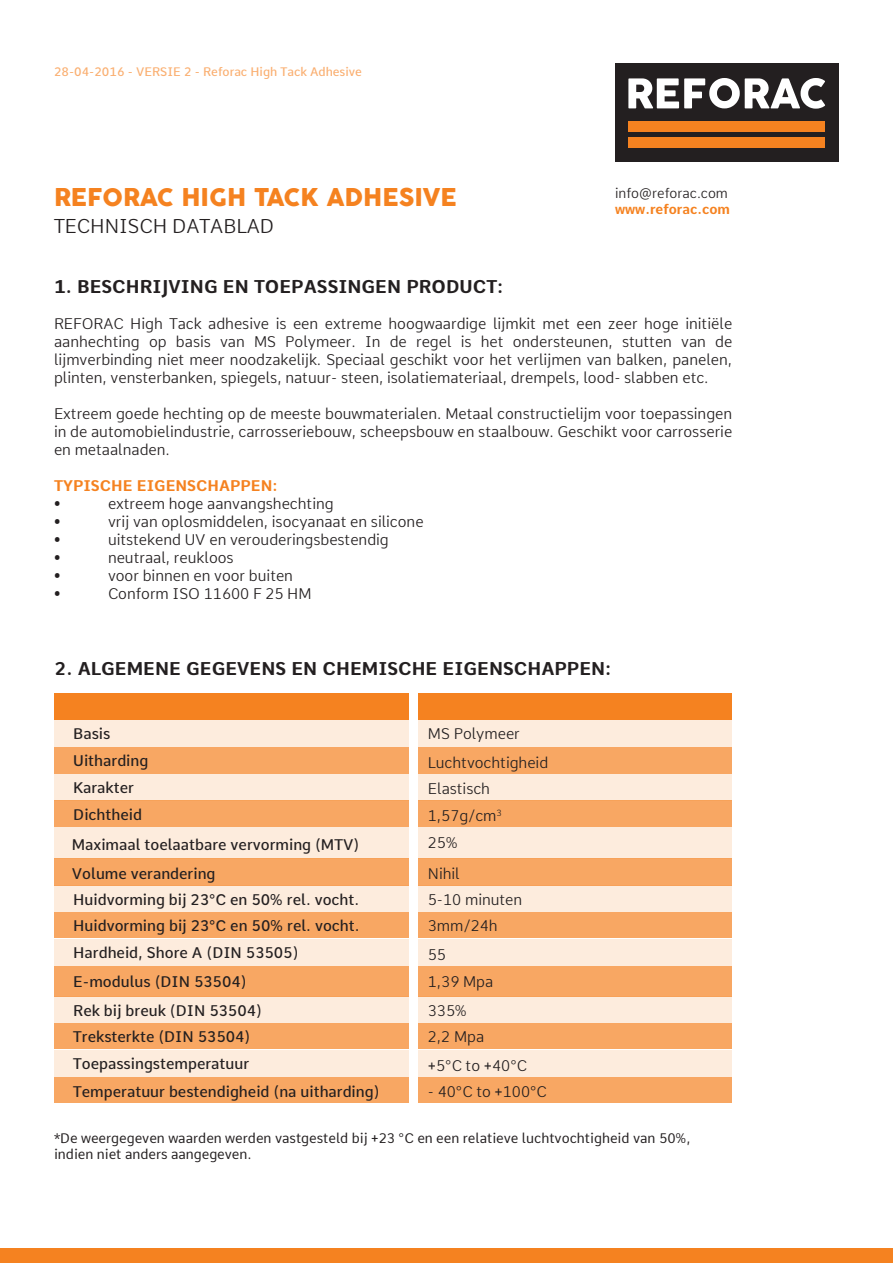
<style>
.page{position:relative;width:893px;height:1263px;background:#fff}
.page>*{position:absolute;margin:0;border:0;box-sizing:border-box;transform-origin:0 0}
.t1{font:24px "COCOGOOSE";color:#f58220}
.t2{font:300 19.5px "Comme";color:#231f20}
.t3{font:700 18px "Comme";color:#231f20}
.t4{font:300 15px/18px "Comme";color:#231f20;text-align:justify}
.t5{font:500 15px "Comme";color:#231f20}
.t6{font:700 15px "Comme";color:#f58220}
.t7{font:13.5px "Comme";color:#231f20}
.t8{font:300 13.5px "Comme";color:#231f20}
.t9{font:700 13.5px "Comme";color:#f58220}
.t10{font:500 12px "Comme";color:#faaf71}
</style>
<div class="page">
<div style="left:0;top:1249px;width:893px;height:14px;background:#f58220"></div>
<div style="left:615px;top:64px;width:224px;height:98px;background:#231f20"></div>
<div style="left:628px;top:121px;width:197px;height:11px;background:#f58220"></div>
<div style="left:628px;top:137px;width:197px;height:11px;background:#f58220"></div>
<svg style="left:628px;top:78px;width:197px;height:31px"></svg>
<div style="left:54px;top:720px;width:354px;height:27px;background:#fdecdd"></div>
<div style="left:54px;top:693px;width:354px;height:27px;background:#f58220"></div>
<div style="left:418px;top:720px;width:314px;height:27px;background:#fdecdd"></div>
<div style="left:418px;top:693px;width:314px;height:27px;background:#f58220"></div>
<div style="left:54px;top:827px;width:354px;height:31px;background:#fdecdd"></div>
<div style="left:418px;top:827px;width:314px;height:31px;background:#fdecdd"></div>
<div style="left:54px;top:747px;width:354px;height:27px;background:#f8a763"></div>
<div style="left:418px;top:747px;width:314px;height:27px;background:#f8a763"></div>
<div style="left:54px;top:859px;width:354px;height:27px;background:#f8a763"></div>
<div style="left:418px;top:859px;width:314px;height:27px;background:#f8a763"></div>
<div style="left:54px;top:774px;width:354px;height:27px;background:#fdecdd"></div>
<div style="left:418px;top:774px;width:314px;height:27px;background:#fdecdd"></div>
<div style="left:54px;top:885px;width:354px;height:27px;background:#fdecdd"></div>
<div style="left:418px;top:885px;width:314px;height:27px;background:#fdecdd"></div>
<div style="left:54px;top:912px;width:354px;height:26px;background:#f8a763"></div>
<div style="left:54px;top:1023px;width:354px;height:25px;background:#f8a763"></div>
<div style="left:54px;top:1077px;width:354px;height:26px;background:#f8a763"></div>
<div style="left:54px;top:966px;width:354px;height:30px;background:#f8a763"></div>
<div style="left:418px;top:912px;width:314px;height:26px;background:#f8a763"></div>
<div style="left:418px;top:1023px;width:314px;height:25px;background:#f8a763"></div>
<div style="left:418px;top:1077px;width:314px;height:26px;background:#f8a763"></div>
<div style="left:418px;top:966px;width:314px;height:30px;background:#f8a763"></div>
<div style="left:54px;top:939px;width:354px;height:27px;background:#fdecdd"></div>
<div style="left:54px;top:1050px;width:354px;height:27px;background:#fdecdd"></div>
<div style="left:54px;top:996px;width:354px;height:27px;background:#fdecdd"></div>
<div style="left:418px;top:939px;width:314px;height:27px;background:#fdecdd"></div>
<div style="left:418px;top:1050px;width:314px;height:27px;background:#fdecdd"></div>
<div style="left:418px;top:996px;width:314px;height:27px;background:#fdecdd"></div>
<div style="left:54px;top:800px;width:354px;height:27px;background:#f8a763"></div>
<div style="left:418px;top:800px;width:314px;height:27px;background:#f8a763"></div>
<p class="t10" style="left:54px;top:61px;width:309px">28-04-2016 - VERSIE 2 - Reforac High Tack Adhesive</p>
<p class="t1" style="left:54px;top:179px;width:404px">REFORAC HIGH TACK ADHESIVE</p>
<p class="t2" style="left:54px;top:209px;width:222px">TECHNISCH DATABLAD</p>
<p class="t8" style="left:615px;top:182px;width:114px">info@reforac.com</p>
<p class="t9" style="left:615px;top:198px;width:116px">www.reforac.com</p>
<p class="t3" style="left:54px;top:271px;width:451px">1. BESCHRIJVING EN TOEPASSINGEN PRODUCT:</p>
<p class="t4" style="left:54px;top:313px;width:680px">REFORAC High Tack adhesive is een extreme hoogwaardige lijmkit met een zeer hoge initiële aanhechting op basis van MS Polymeer. In de regel is het ondersteunen, stutten van de lijmverbinding niet meer noodzakelijk. Speciaal geschikt voor het verlijmen van balken, panelen, plinten, vensterbanken, spiegels, natuur- steen, isolatiemateriaal, drempels, lood- slabben etc.</p>
<p class="t4" style="left:54px;top:403px;width:680px">Extreem goede hechting op de meeste bouwmaterialen. Metaal constructielijm voor toepassingen in de automobielindustrie, carrosseriebouw, scheepsbouw en staalbouw. Geschikt voor carrosserie en metaalnaden.</p>
<p class="t6" style="left:54px;top:472px;width:225px">TYPISCHE EIGENSCHAPPEN:</p>
<p class="t4" style="left:54px;top:493px;width:8px">•</p>
<p class="t4" style="left:108px;top:493px;width:227px">extreem hoge aanvangshechting</p>
<p class="t4" style="left:54px;top:511px;width:8px">•</p>
<p class="t4" style="left:108px;top:511px;width:317px">vrij van oplosmiddelen, isocyanaat en silicone</p>
<p class="t4" style="left:54px;top:529px;width:8px">•</p>
<p class="t4" style="left:108px;top:529px;width:282px">uitstekend UV en verouderingsbestendig</p>
<p class="t4" style="left:54px;top:547px;width:8px">•</p>
<p class="t4" style="left:108px;top:547px;width:127px">neutraal, reukloos</p>
<p class="t4" style="left:54px;top:565px;width:8px">•</p>
<p class="t4" style="left:108px;top:565px;width:187px">voor binnen en voor buiten</p>
<p class="t4" style="left:54px;top:583px;width:8px">•</p>
<p class="t4" style="left:108px;top:583px;width:205px">Conform ISO 11600 F 25 HM</p>
<p class="t3" style="left:55px;top:652px;width:558px">2. ALGEMENE GEGEVENS EN CHEMISCHE EIGENSCHAPPEN:</p>
<p class="t5" style="left:73px;top:721px;width:39px">Basis</p>
<p class="t4" style="left:428px;top:723px;width:93px">MS Polymeer</p>
<p class="t5" style="left:73px;top:748px;width:77px">Uitharding</p>
<p class="t4" style="left:428px;top:751px;width:122px">Luchtvochtigheid</p>
<p class="t5" style="left:73px;top:775px;width:62px">Karakter</p>
<p class="t4" style="left:428px;top:778px;width:64px">Elastisch</p>
<p class="t5" style="left:73px;top:801px;width:70px">Dichtheid</p>
<p class="t5" style="left:72px;top:831px;width:289px">Maximaal toelaatbare vervorming (MTV)</p>
<p class="t4" style="left:428px;top:832px;width:31px">25%</p>
<p class="t4" style="left:428px;top:863px;width:33px">Nihil</p>
<p class="t4" style="left:428px;top:888px;width:96px">5-10 minuten</p>
<p class="t4" style="left:428px;top:805px;width:75px">1,57g/cm<sup>3</sup></p>
<p class="t5" style="left:72px;top:861px;width:145px">Volume verandering</p>
<p class="t5" style="left:73px;top:886px;width:287px">Huidvorming bij 23°C en 50% rel. vocht.</p>
<p class="t5" style="left:73px;top:913px;width:288px">Huidvorming bij 23°C en 50% rel. vocht.</p>
<p class="t4" style="left:428px;top:915px;width:71px">3mm/24h</p>
<p class="t5" style="left:73px;top:940px;width:227px">Hardheid, Shore A (DIN 53505)</p>
<p class="t4" style="left:428px;top:944px;width:20px">55</p>
<p class="t5" style="left:73px;top:968px;width:175px">E-modulus (DIN 53504)</p>
<p class="t4" style="left:428px;top:970px;width:67px">1,39 Mpa</p>
<p class="t5" style="left:73px;top:997px;width:190px">Rek bij breuk (DIN 53504)</p>
<p class="t4" style="left:428px;top:999px;width:41px">335%</p>
<p class="t5" style="left:73px;top:1024px;width:179px">Treksterkte (DIN 53504)</p>
<p class="t4" style="left:428px;top:1026px;width:58px">2,2 Mpa</p>
<p class="t5" style="left:73px;top:1051px;width:177px">Toepassingstemperatuur</p>
<p class="t4" style="left:428px;top:1054px;width:101px">+5°C to +40°C</p>
<p class="t5" style="left:73px;top:1078px;width:308px">Temperatuur bestendigheid (na uitharding)</p>
<p class="t4" style="left:428px;top:1080px;width:120px">- 40°C to +100°C</p>
<p class="t7" style="left:54px;top:1130px;width:638px">*De weergegeven waarden werden vastgesteld bij +23 °C en een relatieve luchtvochtigheid van 50%,</p>
<p class="t7" style="left:54px;top:1146px;width:199px">indien niet anders aangegeven.</p>
</div>
